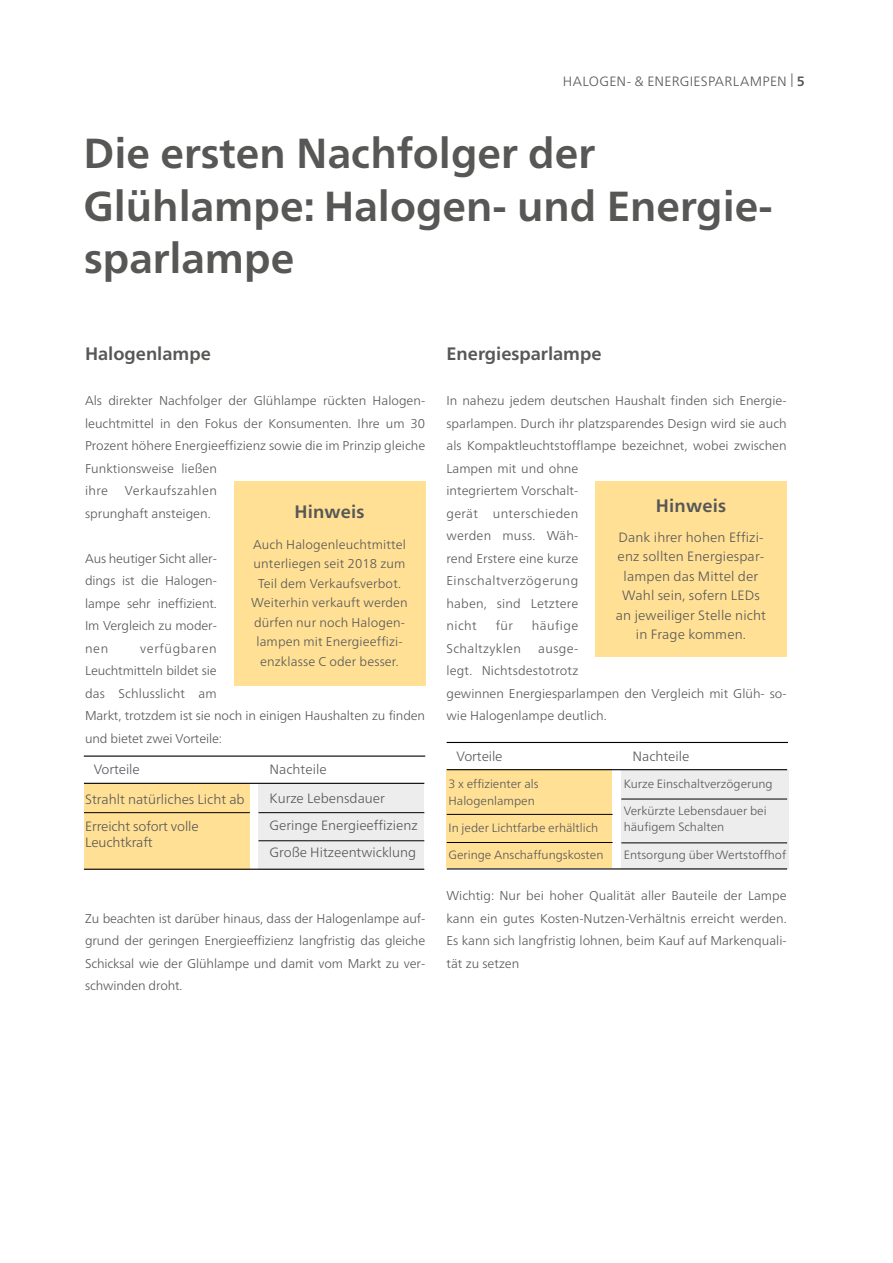
<style>
.page{position:relative;width:893px;height:1263px;background:#fff}
.page>*{position:absolute;margin:0;border:0;box-sizing:border-box;transform-origin:0 0}
.t1{font:700 42px/52.5px "Frutiger Neue LT Pro";color:#575756}
.t2{font:700 18px "Frutiger Neue LT Pro";color:#575756}
.t3{font:300 13.5px/19.5px "Frutiger Neue LT Pro";color:#575756}
.t4{font:300 13.5px "Frutiger Neue LT Pro";letter-spacing:.02em;color:#575756}
.t5{font:300 12.75px/22.5px "Frutiger Neue LT Pro";color:#575756}
.t6{font:300 12.75px "Frutiger Neue LT Pro";letter-spacing:.03em;color:#575756}
.t7{font:300 12.75px "Frutiger Neue LT Pro";letter-spacing:.035em;color:#575756}
.t8{font:300 12px/16.5px "Frutiger Neue LT Pro";color:#575756}
.s1{font-weight:700}
</style>
<div class="page">
<div style="left:258px;top:783px;width:166px;height:86px;background:#ededed"></div>
<div style="left:84px;top:783px;width:166px;height:86px;background:#ffe095"></div>
<hr style="left:84px;top:812px;width:166px;height:1px;background:#000">
<hr style="left:258px;top:812px;width:166px;height:1px;background:#000">
<hr style="left:84px;top:783px;width:340px;height:1px;background:#000">
<hr style="left:84px;top:869px;width:340px;height:1px;background:#000">
<hr style="left:258px;top:840px;width:166px;height:1px;background:#000">
<hr style="left:84px;top:755px;width:341px;height:2px;background:#000">
<div style="left:621px;top:770px;width:168px;height:99px;background:#ededed"></div>
<div style="left:446px;top:769px;width:166px;height:99px;background:#ffe095"></div>
<hr style="left:447px;top:814px;width:166px;height:1px;background:#000">
<hr style="left:621px;top:799px;width:166px;height:1px;background:#000">
<hr style="left:447px;top:769px;width:340px;height:1px;background:#000">
<hr style="left:447px;top:868px;width:340px;height:1px;background:#000">
<hr style="left:447px;top:842px;width:166px;height:1px;background:#000">
<hr style="left:621px;top:843px;width:166px;height:1px;background:#000">
<hr style="left:447px;top:742px;width:341px;height:1px;background:#000">
<div style="left:234px;top:481px;width:191px;height:205px;background:#ffe095"></div>
<div style="left:595px;top:481px;width:192px;height:175px;background:#ffe095"></div>
<p class="t4" style="left:563px;top:73px;width:243px">HALOGEN- &amp; ENERGIESPARLAMPEN | <span class="s1">5</span></p>
<h1 class="t1" style="left:83px;top:127px;width:691px">Die ersten Nachfolger der<br>Glühlampe: Halogen- und Energie&shy;sparlampe</h1>
<h2 class="t2" style="left:85px;top:343px;width:127px">Halogenlampe</h2>
<p class="t5" style="left:85px;top:389px;width:342px">Als direkter Nachfolger der Glühlampe rückten Halogen&shy;leuchtmittel in den Fokus der Konsumenten. Ihre um 30<br>Prozent höhere Energieeffizienz sowie die im Prinzip gleiche Funktionsweise ließen<br>ihre</p>
<p class="t5" style="left:85px;top:479px;width:133px;text-indent:40px">Verkaufszahlen sprunghaft ansteigen.</p>
<p class="t5" style="left:85px;top:547px;width:133px;text-align:justify">Aus heutiger Sicht aller&shy;dings ist die Halogen&shy;lampe sehr ineffizient.<br>Im Vergleich zu moder&shy;nen</p>
<h2 class="t2" style="left:294px;top:501px;width:72px">Hinweis</h2>
<p class="t5" style="left:251px;top:534px;width:158px;line-height:19.5px;text-align:center">Auch Halogenleuchtmittel unterliegen seit 2018 zum<br>Teil dem Verkaufsverbot.<br>Weiterhin verkauft werden dürfen nur noch Halogen&shy;lampen mit Energieeffizi&shy;enzklasse C oder besser.</p>
<p class="t5" style="left:85px;top:637px;width:342px;text-indent:55px">verfügbaren<br>Leuchtmitteln bildet sie<br>das Schlusslicht am<br>Markt, trotzdem ist sie noch in einigen Haushalten zu finden und bietet zwei Vorteile:</p>
<p class="t3" style="left:94px;top:760px;width:47px">Vorteile</p>
<p class="t3" style="left:270px;top:760px;width:59px">Nachteile</p>
<p class="t3" style="left:85px;top:785px;width:161px;line-height:27.2px">Strahlt natürliches Licht ab<br>Erreicht sofort volle</p>
<p class="t3" style="left:85px;top:833px;width:69px">Leuchtkraft</p>
<p class="t3" style="left:270px;top:785px;width:150px;line-height:27.2px">Kurze Lebensdauer<br>Geringe Energieeffizienz<br>Große Hitzeentwicklung</p>
<p class="t5" style="left:85px;top:907px;width:342px;text-align:justify">Zu beachten ist darüber hinaus, dass der Halogenlampe auf&shy;grund der geringen Energieeffizienz langfristig das gleiche Schicksal wie der Glühlampe und damit vom Markt zu ver&shy;schwinden droht.</p>
<h2 class="t2" style="left:446px;top:343px;width:157px">Energiesparlampe</h2>
<p class="t5" style="left:446px;top:389px;width:342px">In nahezu jedem deutschen Haushalt finden sich Energie&shy;sparlampen. Durch ihr platzsparendes Design wird sie auch als Kompaktleuchtstofflampe bezeichnet, wobei zwischen<br>Lampen mit und ohne<br>integriertem Vorschalt-<br>gerät unterschieden<br>werden muss. Wäh-<br>rend Erstere eine kurze<br>Einschaltverzögerung<br>haben, sind Letztere<br>nicht</p>
<h2 class="t2" style="left:656px;top:495px;width:72px">Hinweis</h2>
<p class="t3" style="left:616px;top:527px;width:152px;text-align:center">Dank ihrer hohen Effizi&shy;enz sollten Energiespar&shy;lampen das Mittel der<br>Wahl sein, sofern LEDs an jeweiliger Stelle nicht in Frage kommen.</p>
<p class="t5" style="left:496px;top:614px;width:19px">für</p>
<p class="t7" style="left:532px;top:618px;width:48px">häufige</p>
<p class="t6" style="left:446px;top:641px;width:76px">Schaltzyklen</p>
<p class="t5" style="left:446px;top:637px;width:342px;text-indent:92px">ausge-<br>legt. Nichtsdestotrotz<br>gewinnen Energiesparlampen den Vergleich mit Glüh- so&shy;wie Halogenlampe deutlich.</p>
<p class="t3" style="left:456px;top:746px;width:47px">Vorteile</p>
<p class="t3" style="left:632px;top:746px;width:59px">Nachteile</p>
<p class="t8" style="left:449px;top:776px;width:92px">3 x effizienter als<br>Halogenlampen</p>
<p class="t8" style="left:449px;top:819px;width:151px">In jeder Lichtfarbe erhältlich</p>
<p class="t8" style="left:449px;top:846px;width:156px">Geringe Anschaffungskosten</p>
<p class="t8" style="left:624px;top:775px;width:151px">Kurze Einschaltverzögerung</p>
<p class="t8" style="left:624px;top:802px;width:145px">Verkürzte Lebensdauer bei häufigem Schalten</p>
<p class="t8" style="left:624px;top:846px;width:164px">Entsorgung über Wertstoffhof</p>
<p class="t5" style="left:446px;top:884px;width:342px;text-align:justify">Wichtig: Nur bei hoher Qualität aller Bauteile der Lampe kann ein gutes Kosten-Nutzen-Verhältnis erreicht werden.<br>Es kann sich langfristig lohnen, beim Kauf auf Markenquali&shy;tät zu setzen</p>
</div>
